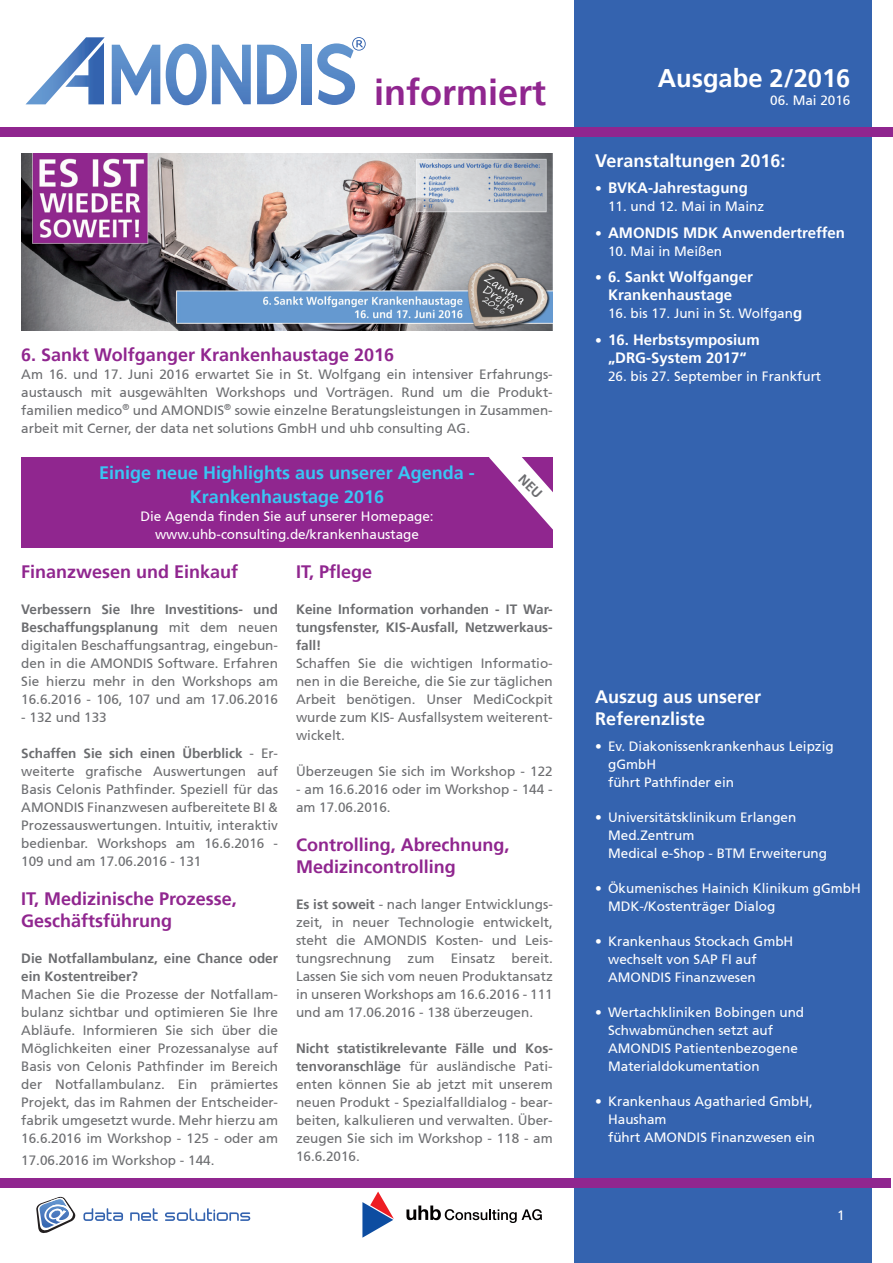
<style>
.page{position:relative;width:893px;height:1263px;background:#fff}
.page>*{position:absolute;margin:0;border:0;box-sizing:border-box;transform-origin:0 0}
.t1{font:700 36px "Frutiger 65";color:#90268f}
.t2{font:700 25.5px "Frutiger 65";color:#fff}
.t3{font:700 18px/21.6px "Frutiger 65";color:#90268f}
.t4{font:700 18px/24px "Frutiger 65";color:#38c6f4;text-align:center}
.t5{font:700 18px/21.6px "Frutiger 65";color:#fff}
.t6{font:700 15px/18px "Frutiger 65";color:#fff;text-align:center}
.t7{font:13.5px/18px "Frutiger 55 Roman";color:#6c6d70;text-align:justify}
.t8{font:13.5px/18px "Frutiger 55 Roman";color:#fff}
.t9{font:700 13.5px/18px "Frutiger 65";color:#6c6d70}
.s1{font-family:"Frutiger 55 Roman";font-weight:400}
.s2{font-family:"Frutiger 65";font-weight:700}
.s3{font-family:"Frutiger 55 Roman";font-weight:400;font-size:13.5px}
.s4{font-family:"Frutiger 65";font-weight:700;font-size:15px}
</style>
<div class="page">
<div style="left:574px;top:0;width:298px;height:1263px;background:#3463af"></div>
<svg style="left:26px;top:37px;width:79px;height:67px"></svg>
<svg style="left:112px;top:45px;width:48px;height:59px"></svg>
<svg style="left:166px;top:44px;width:85px;height:61px"></svg>
<svg style="left:257px;top:45px;width:40px;height:59px"></svg>
<svg style="left:302px;top:45px;width:9px;height:59px"></svg>
<svg style="left:317px;top:37px;width:49px;height:68px"></svg>
<div style="left:0;top:1178px;width:891px;height:9px;background:#90268f"></div>
<svg style="left:406px;top:1205px;width:136px;height:18px"></svg>
<svg style="left:362px;top:1191px;width:32px;height:47px"></svg>
<svg style="left:36px;top:1197px;width:39px;height:36px"></svg>
<svg style="left:83px;top:1208px;width:40px;height:13px"></svg>
<svg style="left:130px;top:1208px;width:28px;height:13px"></svg>
<svg style="left:165px;top:1208px;width:85px;height:13px"></svg>
<div style="left:0;top:128px;width:893px;height:9px;background:#90268f"></div>
<img style="left:21px;top:153px;width:532px;height:177px">
<div style="left:21px;top:457px;width:532px;height:90px;background:#90268f"></div>
<svg style="left:489px;top:457px;width:64px;height:73px"></svg>
<h1 class="t1" style="left:374px;top:71px;width:174px">informiert</h1>
<h3 class="t3" style="left:21px;top:344px;width:374px">6. Sankt Wolfganger Krankenhaustage 2016</h3>
<p class="t7" style="left:21px;top:365px;width:533px">Am 16. und 17. Juni 2016 erwartet Sie in St. Wolfgang ein intensiver Erfahrungs&shy;austausch mit ausgewählten Workshops und Vorträgen. Rund um die Produkt&shy;familien medico<sup>®</sup> und AMONDIS<sup>®</sup> sowie einzelne Beratungsleistungen in Zusammen&shy;arbeit mit Cerner, der data net solutions GmbH und uhb consulting AG.</p>
<h3 class="t4" style="left:99px;top:461px;width:377px">Einige neue Highlights aus unserer Agenda -<br>Krankenhaustage 2016</h3>
<p class="t8" style="left:140px;top:507px;width:295px;text-align:center">Die Agenda finden Sie auf unserer Homepage: www.uhb-consulting.de/krankenhaustage</p>
<h3 class="t3" style="left:21px;top:561px;width:219px">Finanzwesen und Einkauf</h3>
<p class="t9" style="left:21px;top:600px;width:258px">Verbessern Sie Ihre Investitions- und<br>Beschaffungsplanung <span class="s1">mit dem neuen</span></p>
<p class="t7" style="left:21px;top:636px;width:258px">digitalen Beschaffungsantrag, eingebun&shy;den in die AMONDIS Software. Erfahren Sie hierzu mehr in den Workshops am 16.6.2016 - 106, 107 und am 17.06.2016</p>
<p class="t7" style="left:21px;top:708px;width:87px">- 132 und 133</p>
<p class="t9" style="left:21px;top:744px;width:258px">Schaffen Sie sich einen Überblick <span class="s1">- Er-</span></p>
<p class="t7" style="left:21px;top:762px;width:258px">weiterte grafische Auswertungen auf Basis Celonis Pathfinder. Speziell für das AMONDIS Finanzwesen aufbereitete BI &amp; Prozessauswertungen. Intuitiv, interaktiv bedienbar. Workshops am 16.6.2016 - 109 und am 17.06.2016 - 131</p>
<h3 class="t3" style="left:21px;top:888px;width:217px">IT, Medizinische Prozesse,<br>Geschäftsführung</h3>
<p class="t9" style="left:21px;top:949px;width:258px">Die Notfallambulanz, eine Chance oder ein Kostentreiber?</p>
<p class="t7" style="left:21px;top:985px;width:258px">Machen Sie die Prozesse der Notfallam&shy;bulanz sichtbar und optimieren Sie Ihre Abläufe. Informieren Sie sich über die Möglichkeiten einer Prozessanalyse auf Basis von Celonis Pathfinder im Bereich der Notfallambulanz. Ein prämiertes Projekt, das im Rahmen der Entscheider&shy;fabrik umgesetzt wurde. Mehr hierzu am 16.6.2016 im Workshop - 125 - oder am</p>
<p class="t7" style="left:21px;top:1151px;width:195px">17.06.2016 im Workshop - 144.</p>
<h3 class="t3" style="left:296px;top:561px;width:78px">IT, Pflege</h3>
<p class="t9" style="left:296px;top:600px;width:258px;text-align:justify">Keine Information vorhanden - IT War&shy;tungsfenster, KIS-Ausfall, Netzwerkaus&shy;fall!</p>
<p class="t7" style="left:296px;top:654px;width:258px">Schaffen Sie die wichtigen Informatio&shy;nen in die Bereiche, die Sie zur täglichen Arbeit benötigen. Unser MediCockpit wurde zum KIS- Ausfallsystem weiterent&shy;wickelt.</p>
<p class="t7" style="left:296px;top:762px;width:258px">Überzeugen Sie sich im Workshop - 122</p>
<p class="t7" style="left:296px;top:780px;width:258px">- am 16.6.2016 oder im Workshop - 144 - am 17.06.2016.</p>
<h3 class="t3" style="left:296px;top:834px;width:215px">Controlling, Abrechnung,<br>Medizincontrolling</h3>
<p class="t7" style="left:296px;top:895px;width:258px"><span class="s2">Es ist soweit</span> - nach langer Entwicklungs&shy;zeit, in neuer Technologie entwickelt, steht die AMONDIS Kosten- und Leis&shy;tungsrechnung zum Einsatz bereit.<br>Lassen Sie sich vom neuen Produktansatz in unseren Workshops am 16.6.2016 - 111 und am 17.06.2016 - 138 überzeugen.</p>
<p class="t9" style="left:296px;top:1039px;width:258px">Nicht statistikrelevante Fälle und Kos-</p>
<p class="t7" style="left:296px;top:1057px;width:258px"><span class="s2">tenvoranschläge</span> für ausländische Pati&shy;enten können Sie ab jetzt mit unserem neuen Produkt - Spezialfalldialog - bear&shy;beiten, kalkulieren und verwalten. Über&shy;zeugen Sie sich im Workshop - 118 - am 16.6.2016.</p>
<h2 class="t2" style="left:658px;top:63px;width:194px">Ausgabe 2/2016</h2>
<p class="t8" style="left:770px;top:91px;width:82px">06. Mai 2016</p>
<h3 class="t5" style="left:595px;top:150px;width:192px">Veranstaltungen 2016:</h3>
<p class="t6" style="left:595px;top:179px;width:154px"><span class="s3">•</span> BVKA-Jahrestagung</p>
<p class="t8" style="left:608px;top:197px;width:158px">11. und 12. Mai in Mainz</p>
<p class="t6" style="left:595px;top:223px;width:251px"><span class="s3">•</span> AMONDIS MDK Anwendertreffen</p>
<p class="t8" style="left:608px;top:242px;width:116px">10. Mai in Meißen</p>
<p class="t6" style="left:595px;top:268px;width:159px"><span class="s3">•</span> 6. Sankt Wolfganger<br>Krankenhaustage</p>
<p class="t8" style="left:608px;top:304px;width:196px">16. bis 17. Juni in St. Wolfgan<span class="s4">g</span></p>
<p class="t6" style="left:595px;top:330px;width:166px"><span class="s3">•</span> 16. Herbstsymposium „DRG-System 2017“</p>
<p class="t8" style="left:608px;top:367px;width:215px">26. bis 27. September in Frankfurt</p>
<h3 class="t5" style="left:595px;top:686px;width:167px">Auszug aus unserer<br>Referenzliste</h3>
<p class="t8" style="left:608px;top:738px;width:227px;text-indent:-13px">• Ev. Diakonissenkrankenhaus Leipzig gGmbH<br>führt Pathfinder ein</p>
<p class="t8" style="left:608px;top:809px;width:221px;text-indent:-13px">• Universitätsklinikum Erlangen<br>Med.Zentrum<br>Medical e-Shop - BTM Erweiterung</p>
<p class="t8" style="left:608px;top:880px;width:254px;text-indent:-13px">• Ökumenisches Hainich Klinikum gGmbH<br>MDK-/Kostenträger Dialog</p>
<p class="t8" style="left:608px;top:933px;width:187px;text-indent:-13px">• Krankenhaus Stockach GmbH wechselt von SAP FI auf<br>AMONDIS Finanzwesen</p>
<p class="t8" style="left:608px;top:1003px;width:198px;text-indent:-13px">• Wertachkliniken Bobingen und<br>Schwabmünchen setzt auf<br>AMONDIS Patientenbezogene<br>Materialdokumentation</p>
<p class="t8" style="left:608px;top:1092px;width:209px;text-indent:-13px">• Krankenhaus Agatharied GmbH,<br>Hausham<br>führt AMONDIS Finanzwesen ein</p>
<p class="t8" style="left:837px;top:1206px;width:9px">1</p>
</div>
